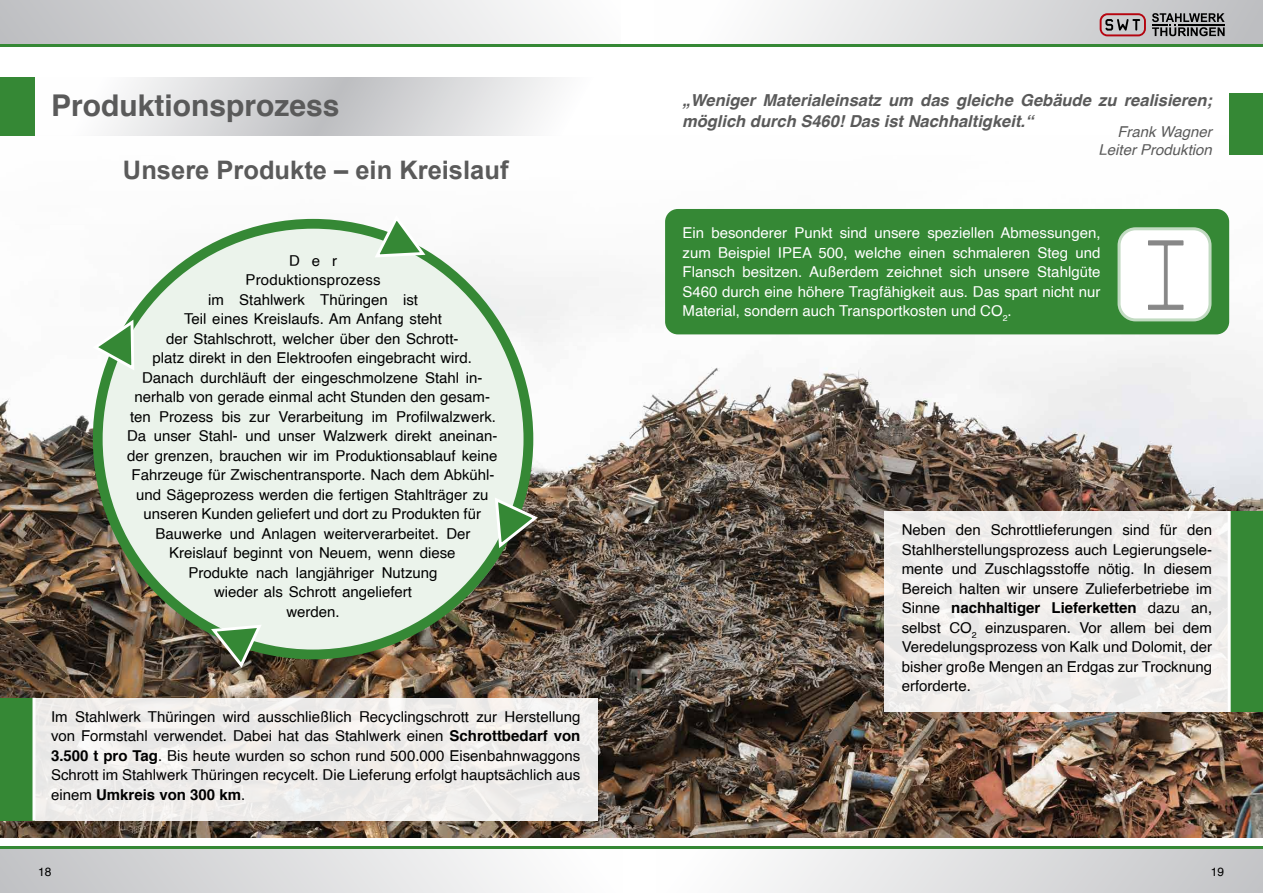
<style>
.page{position:relative;width:1263px;height:893px;background:#fff}
.page>*{position:absolute;margin:0;border:0;box-sizing:border-box;transform-origin:0 0}
.t1{font:700 30px "Helvetica";color:#5a5a5a}
.t2{font:700 25.5px "Arial";color:#5a5a5a}
.t3{font:italic 700 16.5px/21px "Helvetica";color:#5a5a5a}
.t4{font:15px/19.5px "Helvetica";color:#000;text-align:justify}
.t5{font:15px/19.5px "Helvetica";color:#fff;text-align:justify}
.t6{font:italic 15px/18px "Helvetica";color:#5a5a5a;text-align:right}
.t7{font:12px "Helvetica";color:#000}
.s1{font-weight:700}
</style>
<div class="page">
<div style="left:0;top:848px;width:623px;height:45px;background:linear-gradient(to right,#c1c2c5,#fff)"></div>
<div style="left:656px;top:848px;width:607px;height:45px;background:linear-gradient(to right,#fff,#c4c4c7)"></div>
<hr style="left:0;top:846px;width:1263px;height:2px;background:#358835">
<div style="left:0;top:0;width:621px;height:45px;background:linear-gradient(to right,#bebfc2,#fdfdfd)"></div>
<div style="left:654px;top:0;width:609px;height:45px;background:linear-gradient(to right,#fff,#bcbcbf)"></div>
<svg style="left:1152px;top:13px;width:72px;height:23px;background:#6d6d6f"></svg>
<svg style="left:1100px;top:13px;width:46px;height:23px"></svg>
<hr style="left:0;top:45px;width:1263px;height:2px;background:#358835">
<img style="left:0;top:209px;width:1263px;height:629px">
<div style="left:665px;top:209px;width:564px;height:125px;background:#358835;border-radius:13px"></div>
<div style="left:98px;top:224px;width:430px;height:430px;background:#ebf3eb;border-radius:50%"></div>
<svg style="left:34px;top:78px;width:522px;height:58px"></svg>
<div style="left:0;top:78px;width:34px;height:58px;background:#358835"></div>
<div style="left:93px;top:219px;width:440px;height:440px;border:10px solid #358835;border-radius:50%"></div>
<svg style="left:372px;top:212px;width:55px;height:47px"></svg>
<svg style="left:493px;top:495px;width:48px;height:54px"></svg>
<svg style="left:210px;top:623px;width:54px;height:48px"></svg>
<svg style="left:90px;top:318px;width:46px;height:55px"></svg>
<div style="left:34px;top:698px;width:563px;height:123px;background:#eeebe9"></div>
<div style="left:885px;top:511px;width:378px;height:201px;background:#efedeb"></div>
<div style="left:1119px;top:229px;width:91px;height:91px;background:#fff;border-radius:17px"></div>
<div style="left:1117px;top:227px;width:94px;height:94px;border:3px solid #c2dbc2;border-radius:17px"></div>
<svg style="left:1148px;top:241px;width:35px;height:69px"></svg>
<div style="left:1229px;top:511px;width:34px;height:201px;background:#358835"></div>
<div style="left:1229px;top:94px;width:34px;height:61px;background:#358835"></div>
<div style="left:0;top:698px;width:34px;height:123px;background:#358835"></div>
<hr style="left:33px;top:698px;width:3px;height:123px;background:#fff">
<hr style="left:1228px;top:511px;width:3px;height:201px;background:#fff">
<h1 class="t1" style="left:51px;top:81px;width:290px">Produktionsprozess</h1>
<h2 class="t2" style="left:123px;top:153px;width:387px">Unsere Produkte – ein Kreislauf</h2>
<p class="t4" style="left:127px;top:251px;width:372px;text-align:center">Der<br>Produktionsprozess<br>im Stahlwerk Thüringen ist<br>Teil eines Kreislaufs. Am Anfang steht<br>der Stahlschrott, welcher über den Schrott-<br>platz direkt in den Elektroofen eingebracht wird.<br>Danach durchläuft der eingeschmolzene Stahl in&shy;nerhalb von gerade einmal acht Stunden den gesam&shy;ten Prozess bis zur Verarbeitung im Profilwalzwerk.<br>Da unser Stahl- und unser Walzwerk direkt aneinan&shy;der grenzen, brauchen wir im Produktionsablauf keine Fahrzeuge für Zwischentransporte. Nach dem Abkühl&shy;und Sägeprozess werden die fertigen Stahlträger zu unseren Kunden geliefert und dort zu Produkten für Bauwerke und Anlagen weiterverarbeitet. Der Kreislauf beginnt von Neuem, wenn diese<br>Produkte nach langjähriger Nutzung<br>wieder als Schrott angeliefert<br>werden.</p>
<p class="t4" style="left:51px;top:707px;width:531px">Im Stahlwerk Thüringen wird ausschließlich Recyclingschrott zur Herstellung von Formstahl verwendet. Dabei hat das Stahlwerk einen <span class="s1">Schrottbedarf von 3.500 t pro Tag</span>. Bis heute wurden so schon rund 500.000 Eisenbahnwaggons Schrott im Stahlwerk Thüringen recycelt. Die Lieferung erfolgt hauptsächlich aus einem <span class="s1">Umkreis von 300 km</span>.</p>
<p class="t3" style="left:682px;top:90px;width:531px">„Weniger Materialeinsatz um das gleiche Gebäude zu realisieren; möglich durch S460! Das ist Nachhaltigkeit.“</p>
<p class="t6" style="left:1098px;top:124px;width:115px">Frank Wagner<br>Leiter Produktion</p>
<p class="t5" style="left:682px;top:224px;width:419px">Ein besonderer Punkt sind unsere speziellen Abmessungen, zum Beispiel IPEA 500, welche einen schmaleren Steg und Flansch besitzen. Außerdem zeichnet sich unsere Stahlgüte S460 durch eine höhere Tragfähigkeit aus. Das spart nicht nur Material, sondern auch Transportkosten und CO<sub>2</sub>.</p>
<p class="t4" style="left:902px;top:520px;width:312px">Neben den Schrottlieferungen sind für den Stahlherstellungsprozess auch Legierungsele&shy;mente und Zuschlagsstoffe nötig. In diesem Bereich halten wir unsere Zulieferbetriebe im Sinne <span class="s1">nachhaltiger Lieferketten</span> dazu an, selbst CO<sub>2</sub> einzusparen. Vor allem bei dem Veredelungsprozess von Kalk und Dolomit, der bisher große Mengen an Erdgas zur Trocknung erforderte.</p>
<p class="t7" style="left:38px;top:863px;width:15px">18</p>
<p class="t7" style="left:1211px;top:863px;width:15px">19</p>
</div>
